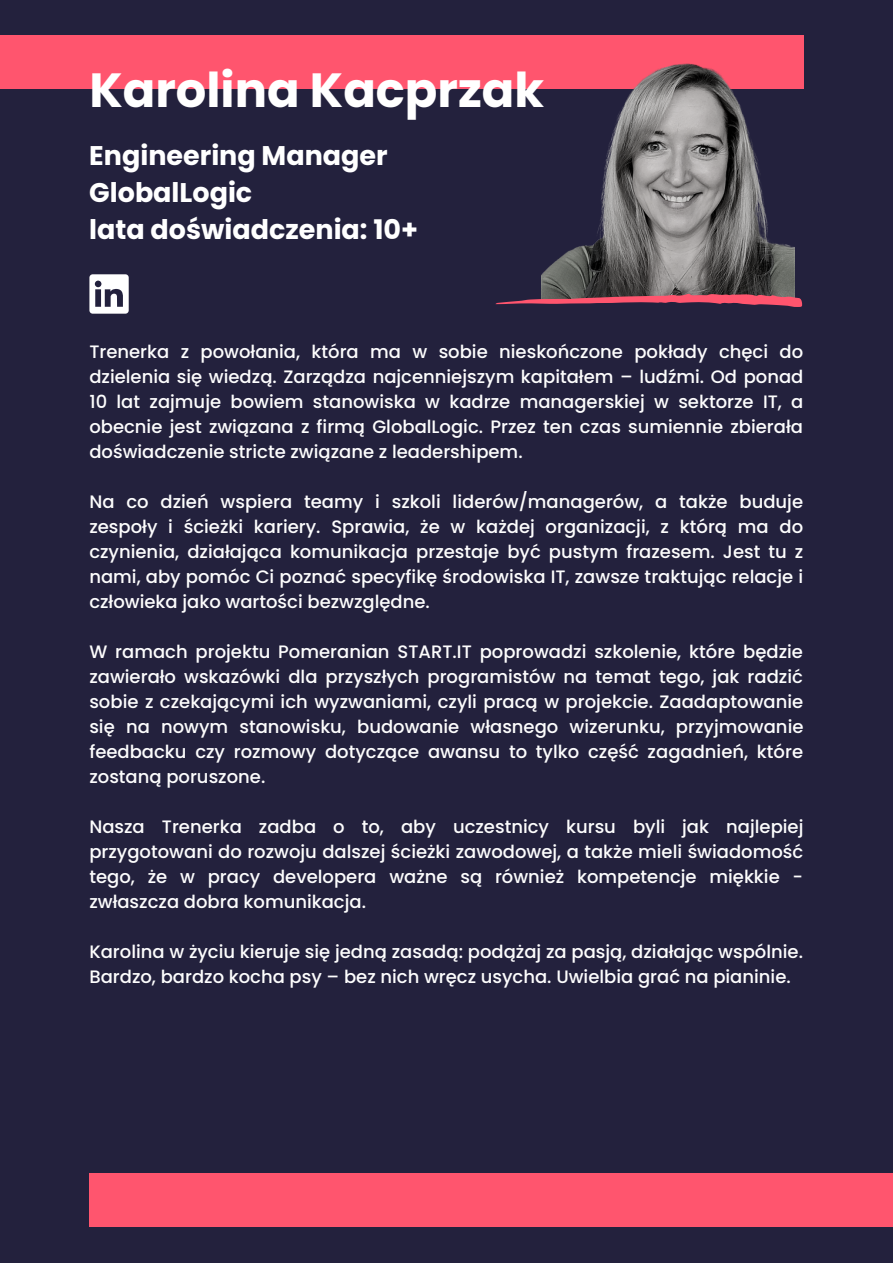
<style>
.page{position:relative;width:893px;height:1264px;background:#fff}
.page>*{position:absolute;margin:0;border:0;box-sizing:border-box;transform-origin:0 0}
.t1{font:700 48px "Poppins";color:#fff}
.t2{font:700 27px/37px "Poppins";color:#fff}
.t3{font:500 18px/25px "Poppins";color:#fdfdfd;text-align:justify}
</style>
<div class="page">
<div style="left:0;top:0;width:892px;height:1262px;background:#23213d"></div>
<div style="left:0;top:35px;width:803px;height:54px;background:#ff556e"></div>
<div style="left:89px;top:1173px;width:803px;height:54px;background:#ff556e"></div>
<img style="left:541px;top:63px;width:253px;height:226px">
<svg style="left:495px;top:289px;width:307px;height:18px"></svg>
<svg style="left:89px;top:274px;width:40px;height:40px"></svg>
<h1 class="t1" style="left:89px;top:57px;width:456px">Karolina Kacprzak</h1>
<h2 class="t2" style="left:89px;top:137px;width:330px">Engineering Manager<br>GlobalLogic<br>lata doświadczenia: 10+</h2>
<p class="t3" style="left:89px;top:339px;width:715px">Trenerka z powołania, która ma w sobie nieskończone pokłady chęci do dzielenia się wiedzą. Zarządza najcenniejszym kapitałem – ludźmi. Od ponad 10 lat zajmuje bowiem stanowiska w kadrze managerskiej w sektorze IT, a obecnie jest związana z firmą GlobalLogic. Przez ten czas sumiennie zbierała doświadczenie stricte związane z leadershipem.</p>
<p class="t3" style="left:89px;top:489px;width:715px">Na co dzień wspiera teamy i szkoli liderów/managerów, a także buduje zespoły i ścieżki kariery. Sprawia, że w każdej organizacji, z którą ma do czynienia, działająca komunikacja przestaje być pustym frazesem. Jest tu z nami, aby pomóc Ci poznać specyfikę środowiska IT, zawsze traktując relacje i człowieka jako wartości bezwzględne.</p>
<p class="t3" style="left:89px;top:638px;width:715px">W ramach projektu Pomeranian START.IT poprowadzi szkolenie, które będzie zawierało wskazówki dla przyszłych programistów na temat tego, jak radzić sobie z czekającymi ich wyzwaniami, czyli pracą w projekcie. Zaadaptowanie się na nowym stanowisku, budowanie własnego wizerunku, przyjmowanie feedbacku czy rozmowy dotyczące awansu to tylko część zagadnień, które zostaną poruszone.</p>
<p class="t3" style="left:89px;top:813px;width:715px">Nasza Trenerka zadba o to, aby uczestnicy kursu byli jak najlepiej przygotowani do rozwoju dalszej ścieżki zawodowej, a także mieli świadomość tego, że w pracy developera ważne są również kompetencje miękkie - zwłaszcza dobra komunikacja.</p>
<p class="t3" style="left:89px;top:938px;width:715px">Karolina w życiu kieruje się jedną zasadą: podążaj za pasją, działając wspólnie.<br>Bardzo, bardzo kocha psy – bez nich wręcz usycha. Uwielbia grać na pianinie.</p>
</div>
